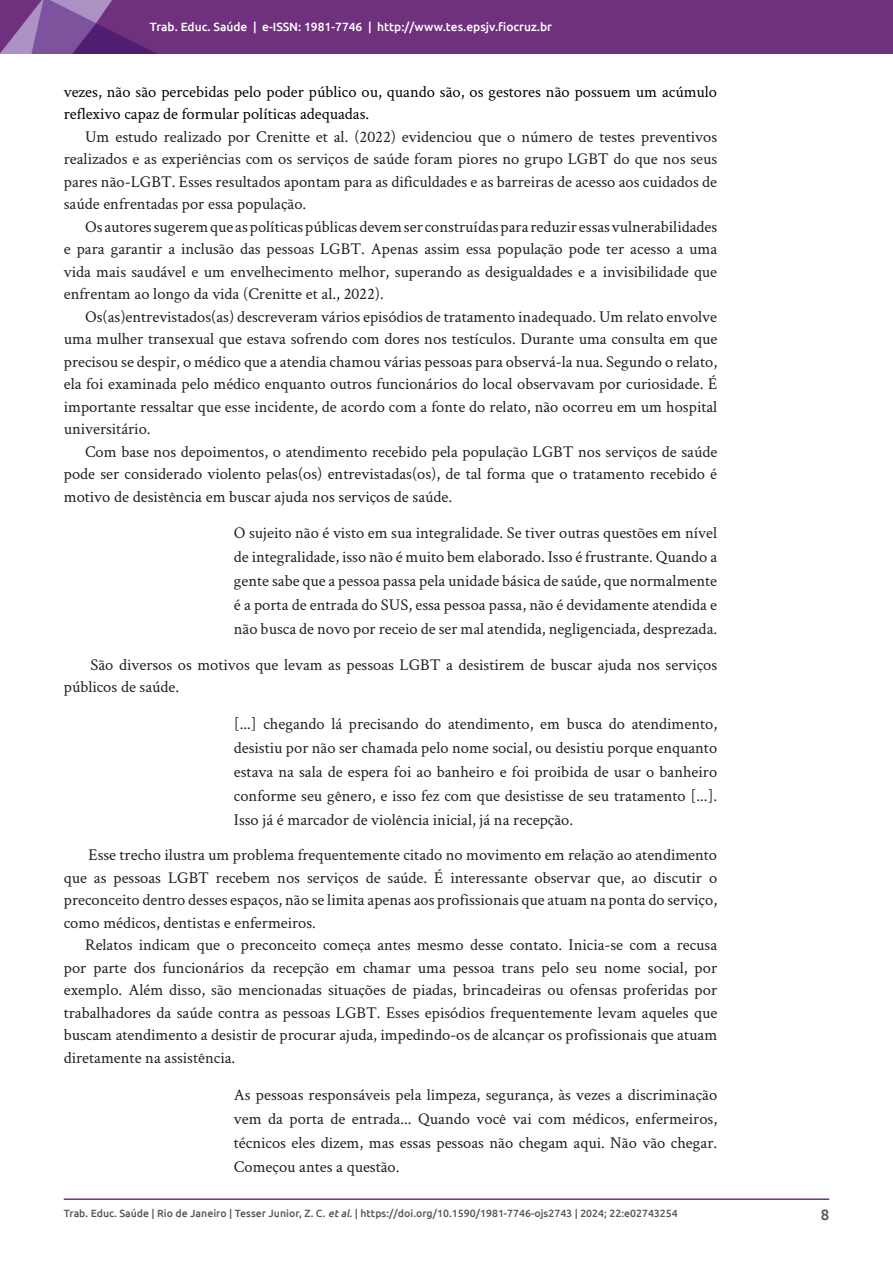
<style>
.page{position:relative;width:893px;height:1263px;background:#fff}
.page>*{position:absolute;margin:0;border:0;box-sizing:border-box;transform-origin:0 0}
.texto-comum{font:16.5px/22.5px "Crimson Text";color:#231f20;text-align:justify}
.citacao{font:16.5px/24px "Crimson Text";color:#231f20;text-align:justify}
.texto-comum-2{font:16.5px/22.5px "Crimson Text";color:#00000a}
.t1{font:500 15px "Ubuntu";color:#57585a}
.t2{font:500 12px "Ubuntu";color:#fff}
.t3{font:500 10.5px "Ubuntu";color:#57585a}
.s1{font-style:italic}
</style>
<div class="page">
<hr style="left:64px;top:1198px;width:765px;height:2px;background:#693486">
<img style="left:0;top:0;width:893px;height:53px">
<p class="t2" style="left:150px;top:19px;width:404px">Trab. Educ. Saúde | e-ISSN: 1981-7746 | http://www.tes.epsjv.fiocruz.br</p>
<p class="texto-comum-2" style="left:64px;top:79px;width:655px">vezes, não são percebidas pelo poder público ou, quando são, os gestores não possuem um acúmulo reflexivo capaz de formular políticas adequadas.</p>
<p class="texto-comum" style="left:64px;top:124px;width:655px;text-indent:21px">Um estudo realizado por Crenitte et al. (2022) evidenciou que o número de testes preventivos realizados e as experiências com os serviços de saúde foram piores no grupo LGBT do que nos seus pares não-LGBT. Esses resultados apontam para as dificuldades e as barreiras de acesso aos cuidados de saúde enfrentadas por essa população.</p>
<p class="texto-comum" style="left:64px;top:214px;width:655px;text-indent:21px">Os autores sugerem que as políticas públicas devem ser construídas para reduzir essas vulnerabilidades e para garantir a inclusão das pessoas LGBT. Apenas assim essa população pode ter acesso a uma vida mais saudável e um envelhecimento melhor, superando as desigualdades e a invisibilidade que enfrentam ao longo da vida (Crenitte et al., 2022).</p>
<p class="texto-comum" style="left:64px;top:304px;width:655px;text-indent:21px">Os(as)entrevistados(as) descreveram vários episódios de tratamento inadequado. Um relato envolve uma mulher transexual que estava sofrendo com dores nos testículos. Durante uma consulta em que precisou se despir, o médico que a atendia chamou várias pessoas para observá-la nua. Segundo o relato, ela foi examinada pelo médico enquanto outros funcionários do local observavam por curiosidade. É importante ressaltar que esse incidente, de acordo com a fonte do relato, não ocorreu em um hospital universitário.</p>
<p class="texto-comum" style="left:64px;top:439px;width:655px;text-indent:21px">Com base nos depoimentos, o atendimento recebido pela população LGBT nos serviços de saúde pode ser considerado violento pelas(os) entrevistadas(os), de tal forma que o tratamento recebido é motivo de desistência em buscar ajuda nos serviços de saúde.</p>
<p class="citacao" style="left:234px;top:520px;width:485px">O sujeito não é visto em sua integralidade. Se tiver outras questões em nível de integralidade, isso não é muito bem elaborado. Isso é frustrante. Quando a gente sabe que a pessoa passa pela unidade básica de saúde, que normalmente é a porta de entrada do SUS, essa pessoa passa, não é devidamente atendida e não busca de novo por receio de ser mal atendida, negligenciada, desprezada.</p>
<p class="texto-comum" style="left:64px;top:652px;width:655px;text-indent:27px">São diversos os motivos que levam as pessoas LGBT a desistirem de buscar ajuda nos serviços públicos de saúde.</p>
<p class="citacao" style="left:234px;top:711px;width:485px">[...] chegando lá precisando do atendimento, em busca do atendimento, desistiu por não ser chamada pelo nome social, ou desistiu porque enquanto estava na sala de espera foi ao banheiro e foi proibida de usar o banheiro conforme seu gênero, e isso fez com que desistisse de seu tratamento [...].<br>Isso já é marcador de violência inicial, já na recepção.</p>
<p class="texto-comum" style="left:64px;top:843px;width:655px;text-indent:25px">Esse trecho ilustra um problema frequentemente citado no movimento em relação ao atendimento que as pessoas LGBT recebem nos serviços de saúde. É interessante observar que, ao discutir o preconceito dentro desses espaços, não se limita apenas aos profissionais que atuam na ponta do serviço, como médicos, dentistas e enfermeiros.</p>
<p class="texto-comum" style="left:64px;top:933px;width:655px;text-indent:21px">Relatos indicam que o preconceito começa antes mesmo desse contato. Inicia-se com a recusa por parte dos funcionários da recepção em chamar uma pessoa trans pelo seu nome social, por exemplo. Além disso, são mencionadas situações de piadas, brincadeiras ou ofensas proferidas por trabalhadores da saúde contra as pessoas LGBT. Esses episódios frequentemente levam aqueles que buscam atendimento a desistir de procurar ajuda, impedindo-os de alcançar os profissionais que atuam diretamente na assistência.</p>
<p class="citacao" style="left:234px;top:1081px;width:485px">As pessoas responsáveis pela limpeza, segurança, às vezes a discriminação vem da porta de entrada... Quando você vai com médicos, enfermeiros, técnicos eles dizem, mas essas pessoas não chegam aqui. Não vão chegar.<br>Começou antes a questão.</p>
<p class="t3" style="left:64px;top:1206px;width:616px">Trab. Educ. Saúde | Rio de Janeiro | Tesser Junior, Z. C. <span class="s1">etal.</span>| https://doi.org/10.1590/1981-7746-ojs2743 | 2024; 22:e02743254</p>
<p class="t1" style="left:821px;top:1205px;width:10px">8</p>
</div>
